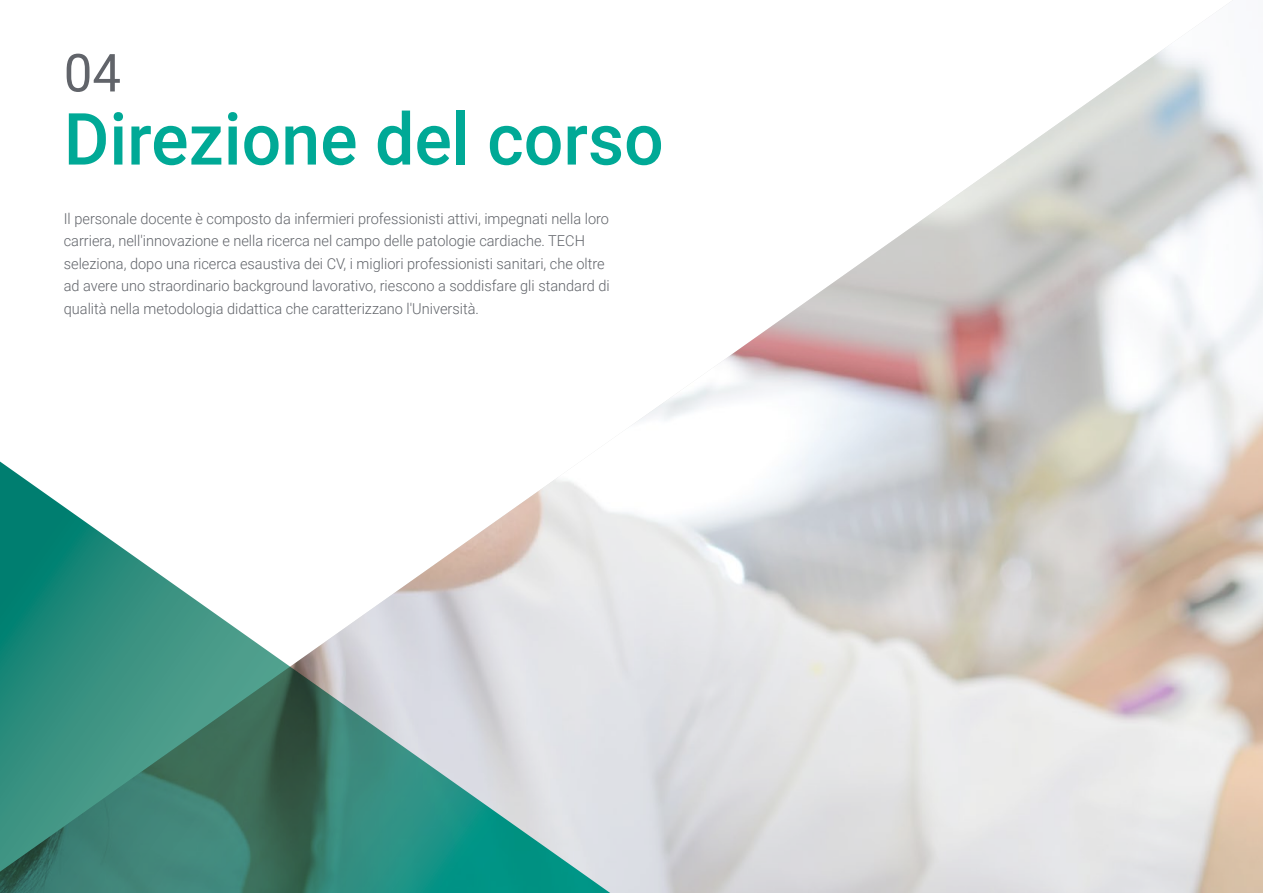
<style>
.page{position:relative;width:1263px;height:893px;background:#fff}
.page>*{position:absolute;margin:0;border:0;box-sizing:border-box;transform-origin:0 0}
.t1{font:500 72px "Roboto";color:#00a996}
.t2{font:52.5px "Roboto";color:#61646a}
.t3{font:300 15px/22.5px "Roboto";color:#61646a}
</style>
<div class="page">
<svg style="left:0;top:446px;width:640px;height:447px"></svg>
<h2 class="t2" style="left:64px;top:36px;width:59px">04</h2>
<h1 class="t1" style="left:64px;top:89px;width:601px">Direzione del corso</h1>
<p class="t3" style="left:64px;top:207px;width:547px">Il personale docente è composto da infermieri professionisti attivi, impegnati nella loro carriera, nell'innovazione e nella ricerca nel campo delle patologie cardiache. TECH seleziona, dopo una ricerca esaustiva dei CV, i migliori professionisti sanitari, che oltre ad avere uno straordinario background lavorativo, riescono a soddisfare gli standard di qualità nella metodologia didattica che caratterizzano l'Università.</p>
</div>
